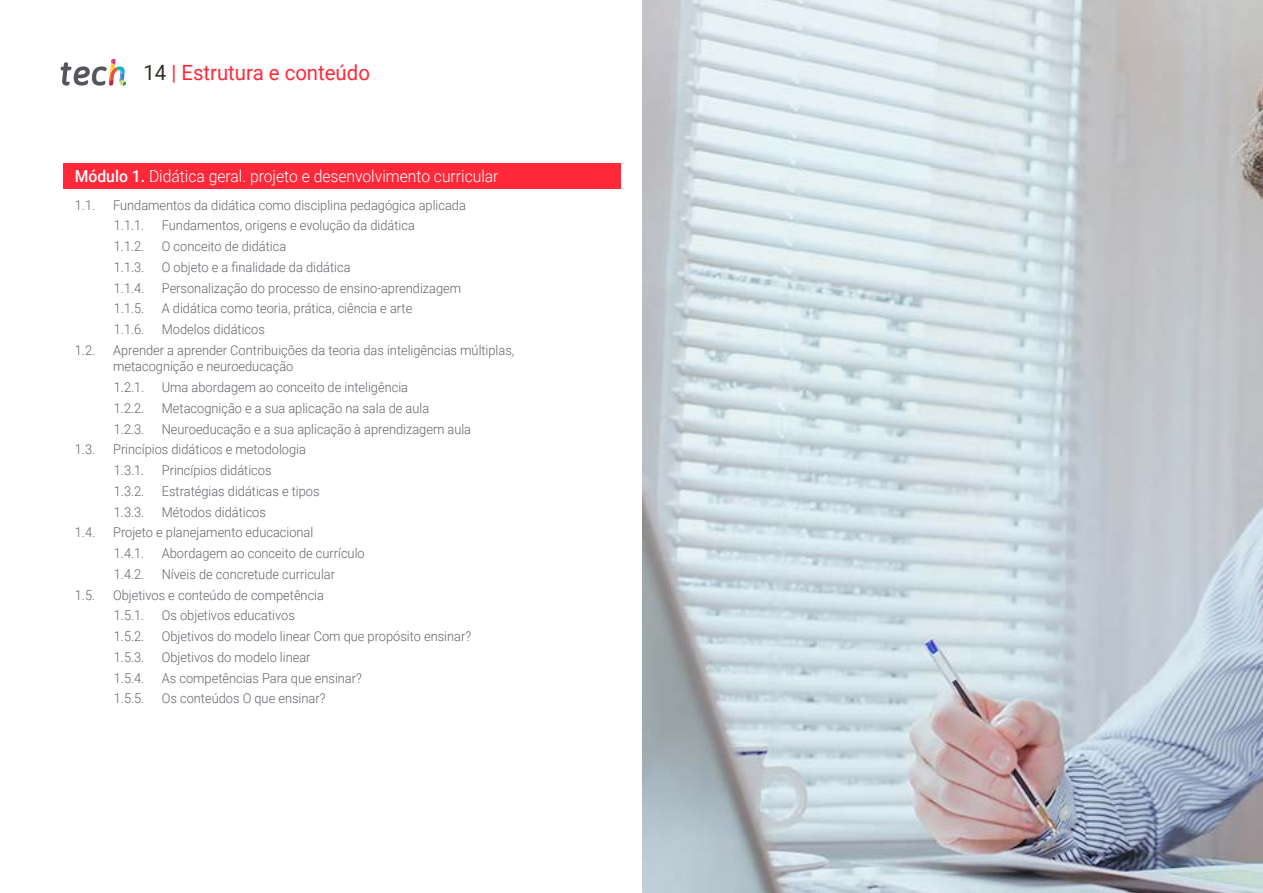
<style>
.page{position:relative;width:1263px;height:893px;background:#fff}
.page>*{position:absolute;margin:0;border:0;box-sizing:border-box;transform-origin:0 0}
.t1{font:21px "Roboto";color:#ff293a}
.t2{font:300 16.5px "Roboto";color:#fff;scale:.95 1}
.t3{font:300 13.5px/20.7px "Roboto";color:#61646a;scale:.95 1}
.s1{color:#312e20}
.s2{font-weight:500}
</style>
<div class="page">
<div style="left:64px;top:164px;width:557px;height:25px;background:#ff293a"></div>
<svg style="left:61px;top:59px;width:65px;height:27px"></svg>
<img style="left:642px;top:0;width:621px;height:893px">
<h1 class="t1" style="left:144px;top:57px;width:228px"><span class="s1">14</span> | Estrutura e conteúdo</h1>
<p class="t2" style="left:75px;top:165px;width:447px"><span class="s2">Módulo 1.</span> Didática geral. projeto e desenvolvimento curricular</p>
<p class="t3" style="left:75px;top:194px;width:23px">1.1.</p>
<p class="t3" style="left:113px;top:194px;width:373px">Fundamentos da didática como disciplina pedagógica aplicada<br>1.1.1.</p>
<p class="t3" style="left:162px;top:215px;width:268px">Fundamentos, origens e evolução da didática</p>
<p class="t3" style="left:114px;top:235px;width:34px">1.1.2.</p>
<p class="t3" style="left:162px;top:235px;width:132px">O conceito de didática</p>
<p class="t3" style="left:114px;top:256px;width:34px">1.1.3.</p>
<p class="t3" style="left:162px;top:256px;width:200px">O objeto e a finalidade da didática</p>
<p class="t3" style="left:114px;top:277px;width:34px">1.1.4.</p>
<p class="t3" style="left:162px;top:277px;width:317px">Personalização do processo de ensino-aprendizagem</p>
<p class="t3" style="left:114px;top:298px;width:34px">1.1.5.</p>
<p class="t3" style="left:162px;top:298px;width:265px">A didática como teoria, prática, ciência e arte</p>
<p class="t3" style="left:114px;top:318px;width:34px">1.1.6.</p>
<p class="t3" style="left:162px;top:318px;width:110px">Modelos didáticos</p>
<p class="t3" style="left:75px;top:339px;width:23px">1.2.</p>
<p class="t3" style="left:113px;top:341px;width:424px;line-height:16.5px">Aprender a aprender Contribuições da teoria das inteligências múltiplas, metacognição e neuroeducação</p>
<p class="t3" style="left:114px;top:376px;width:34px">1.2.1.</p>
<p class="t3" style="left:162px;top:376px;width:261px">Uma abordagem ao conceito de inteligência</p>
<p class="t3" style="left:114px;top:397px;width:34px">1.2.2.</p>
<p class="t3" style="left:162px;top:397px;width:283px">Metacognição e a sua aplicação na sala de aula</p>
<p class="t3" style="left:114px;top:418px;width:34px">1.2.3.</p>
<p class="t3" style="left:162px;top:418px;width:327px">Neuroeducação e a sua aplicação à aprendizagem aula</p>
<p class="t3" style="left:75px;top:439px;width:23px">1.3.</p>
<p class="t3" style="left:113px;top:439px;width:205px">Princípios didáticos e metodologia<br>1.3.1.</p>
<p class="t3" style="left:162px;top:459px;width:117px">Princípios didáticos</p>
<p class="t3" style="left:114px;top:480px;width:34px">1.3.2.</p>
<p class="t3" style="left:162px;top:480px;width:167px">Estratégias didáticas e tipos</p>
<p class="t3" style="left:114px;top:501px;width:34px">1.3.3.</p>
<p class="t3" style="left:162px;top:501px;width:111px">Métodos didáticos</p>
<p class="t3" style="left:75px;top:522px;width:23px">1.4.</p>
<p class="t3" style="left:113px;top:522px;width:212px">Projeto e planejamento educacional<br>1.4.1.</p>
<p class="t3" style="left:162px;top:542px;width:215px">Abordagem ao conceito de currículo</p>
<p class="t3" style="left:114px;top:563px;width:34px">1.4.2.</p>
<p class="t3" style="left:162px;top:563px;width:184px">Níveis de concretude curricular</p>
<p class="t3" style="left:75px;top:584px;width:23px">1.5.</p>
<p class="t3" style="left:113px;top:584px;width:224px">Objetivos e conteúdo de competência<br>1.5.1.</p>
<p class="t3" style="left:162px;top:605px;width:141px">Os objetivos educativos</p>
<p class="t3" style="left:114px;top:625px;width:34px">1.5.2.</p>
<p class="t3" style="left:162px;top:625px;width:327px">Objetivos do modelo linear Com que propósito ensinar?</p>
<p class="t3" style="left:114px;top:646px;width:34px">1.5.3.</p>
<p class="t3" style="left:162px;top:646px;width:158px">Objetivos do modelo linear</p>
<p class="t3" style="left:114px;top:667px;width:34px">1.5.4.</p>
<p class="t3" style="left:162px;top:667px;width:212px">As competências Para que ensinar?</p>
<p class="t3" style="left:114px;top:688px;width:34px">1.5.5.</p>
<p class="t3" style="left:162px;top:688px;width:174px">Os conteúdos O que ensinar?</p>
</div>
